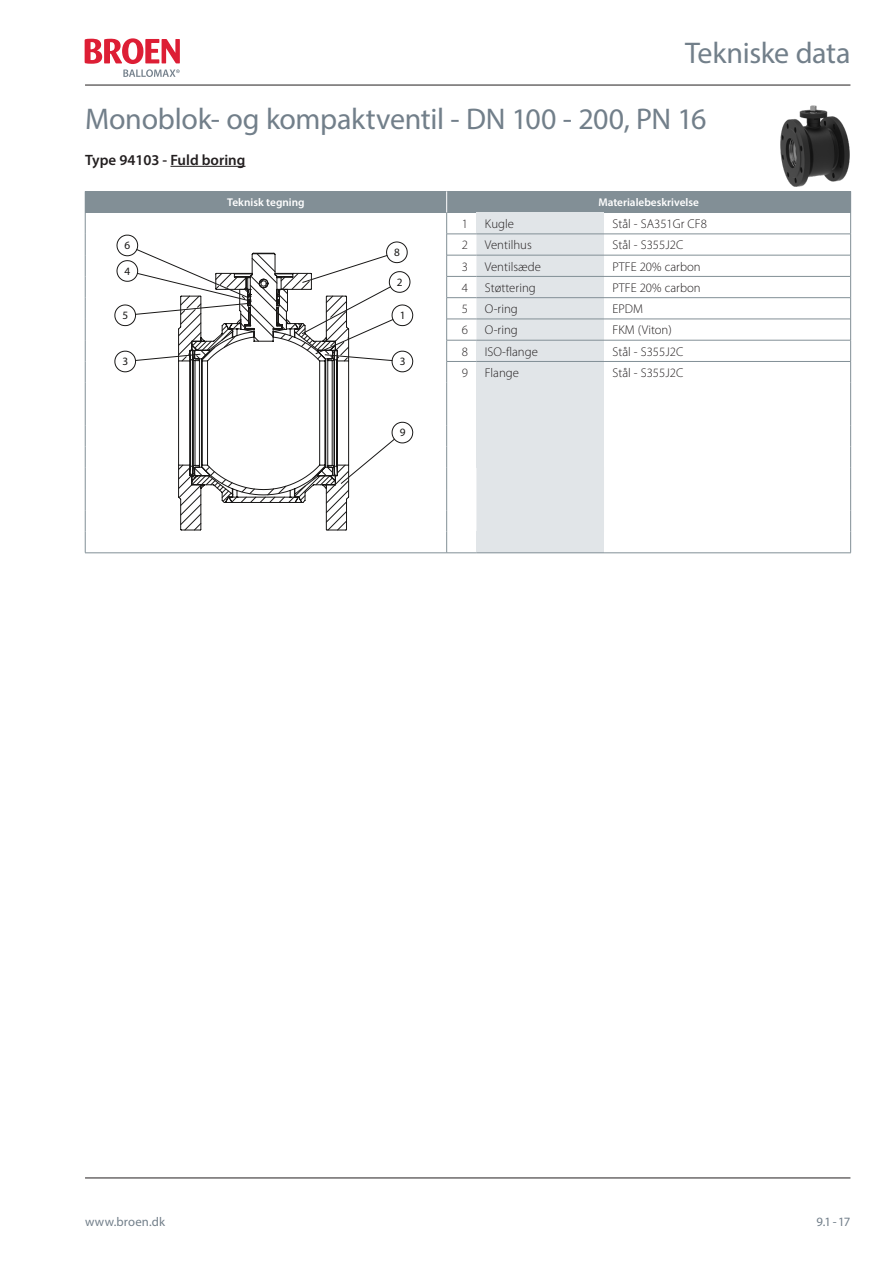
<style>
.page{position:relative;width:893px;height:1263px;background:#fff}
.page>*{position:absolute;margin:0;border:0;box-sizing:border-box;transform-origin:0 0}
.Overskrift{font:30px "Myriad Pro";letter-spacing:-.01em;color:#727f8a}
.Mellemrubrik{font:600 15px "Myriad Pro";color:#231f20}
.Tabeltext{font:300 12.75px "Myriad Pro";color:#231f20}
.t1{font:12.75px "Myriad Pro";letter-spacing:.01em;color:#727f8a}
.Tabelhoved{font:600 11.25px "Myriad Pro";color:#fff}
.t2{font:11.25px "Myriad Pro";color:#181716}
</style>
<div class="page">
<hr style="left:85px;top:1178px;width:765px;height:1px;background:#231f20">
<hr style="left:85px;top:85px;width:765px;height:1px;background:#231f20">
<svg style="left:85px;top:38px;width:95px;height:39px"></svg>
<svg style="left:115px;top:235px;width:298px;height:208px"></svg>
<svg style="left:135px;top:249px;width:260px;height:235px"></svg>
<svg style="left:178px;top:252px;width:171px;height:279px"></svg>
<img style="left:780px;top:105px;width:70px;height:82px">
<hr style="left:170px;top:166px;width:75px;height:1px;background:#231f20">
<div style="left:85px;top:191px;width:362px;height:22px;background:#828f96"></div>
<div style="left:447px;top:191px;width:404px;height:22px;background:#828f96"></div>
<hr style="left:85px;top:553px;width:362px;height:1px;background:#828f96">
<svg style="left:85px;top:213px;width:1px;height:340px"></svg>
<hr style="left:604px;top:234px;width:247px;height:1px;background:#828f96">
<hr style="left:604px;top:255px;width:246px;height:1px;background:#828f96">
<hr style="left:604px;top:276px;width:246px;height:1px;background:#828f96">
<hr style="left:604px;top:297px;width:246px;height:1px;background:#828f96">
<hr style="left:604px;top:319px;width:246px;height:1px;background:#828f96">
<hr style="left:604px;top:340px;width:247px;height:1px;background:#828f96">
<hr style="left:604px;top:361px;width:247px;height:1px;background:#828f96">
<svg style="left:446px;top:191px;width:158px;height:363px"></svg>
<hr style="left:476px;top:553px;width:128px;height:1px;background:#828f96">
<svg style="left:850px;top:213px;width:1px;height:340px"></svg>
<hr style="left:604px;top:553px;width:247px;height:1px;background:#828f96">
<p class="Overskrift" style="left:685px;top:34px;width:167px">Tekniske data</p>
<p class="Overskrift" style="left:85px;top:100px;width:623px">Monoblok- og kompaktventil - DN 100 - 200, PN 16</p>
<p class="Mellemrubrik" style="left:85px;top:150px;width:162px">Type 94103 - Fuld boring</p>
<p class="Tabelhoved" style="left:227px;top:195px;width:79px">Teknisk tegning</p>
<p class="Tabelhoved" style="left:598px;top:195px;width:102px">Materialebeskrivelse</p>
<p class="Tabeltext" style="left:462px;top:216px;width:8px">1</p>
<p class="Tabeltext" style="left:485px;top:216px;width:30px">Kugle</p>
<p class="Tabeltext" style="left:612px;top:216px;width:96px">Stål - SA351Gr CF8</p>
<p class="Tabeltext" style="left:462px;top:237px;width:8px">2</p>
<p class="Tabeltext" style="left:485px;top:237px;width:48px">Ventilhus</p>
<p class="Tabeltext" style="left:612px;top:237px;width:72px">Stål - S355J2C</p>
<p class="Tabeltext" style="left:462px;top:259px;width:8px">3</p>
<p class="Tabeltext" style="left:485px;top:259px;width:57px">Ventilsæde</p>
<p class="Tabeltext" style="left:612px;top:259px;width:90px">PTFE 20% carbon</p>
<p class="Tabeltext" style="left:462px;top:280px;width:8px">4</p>
<p class="Tabeltext" style="left:485px;top:280px;width:52px">Støttering</p>
<p class="Tabeltext" style="left:612px;top:280px;width:90px">PTFE 20% carbon</p>
<p class="Tabeltext" style="left:462px;top:301px;width:8px">5</p>
<p class="Tabeltext" style="left:485px;top:301px;width:34px">O-ring</p>
<p class="Tabeltext" style="left:612px;top:301px;width:32px">EPDM</p>
<p class="Tabeltext" style="left:462px;top:322px;width:8px">6</p>
<p class="Tabeltext" style="left:485px;top:322px;width:34px">O-ring</p>
<p class="Tabeltext" style="left:612px;top:322px;width:61px">FKM (Viton)</p>
<p class="Tabeltext" style="left:462px;top:344px;width:8px">8</p>
<p class="Tabeltext" style="left:485px;top:344px;width:54px">ISO-flange</p>
<p class="Tabeltext" style="left:612px;top:344px;width:72px">Stål - S355J2C</p>
<p class="Tabeltext" style="left:462px;top:365px;width:8px">9</p>
<p class="Tabeltext" style="left:485px;top:365px;width:36px">Flange</p>
<p class="Tabeltext" style="left:612px;top:365px;width:72px">Stål - S355J2C</p>
<p class="t2" style="left:125px;top:238px;width:7px">6</p>
<p class="t2" style="left:394px;top:245px;width:7px">8</p>
<p class="t2" style="left:125px;top:264px;width:7px">4</p>
<p class="t2" style="left:397px;top:275px;width:7px">2</p>
<p class="t2" style="left:400px;top:308px;width:7px">1</p>
<p class="t2" style="left:122px;top:308px;width:7px">5</p>
<p class="t2" style="left:122px;top:354px;width:7px">3</p>
<p class="t2" style="left:400px;top:354px;width:7px">3</p>
<p class="t2" style="left:400px;top:425px;width:7px">9</p>
<p class="t1" style="left:85px;top:1213px;width:81px">www.broen.dk</p>
<p class="t1" style="left:816px;top:1213px;width:36px">9.1-17</p>
</div>
